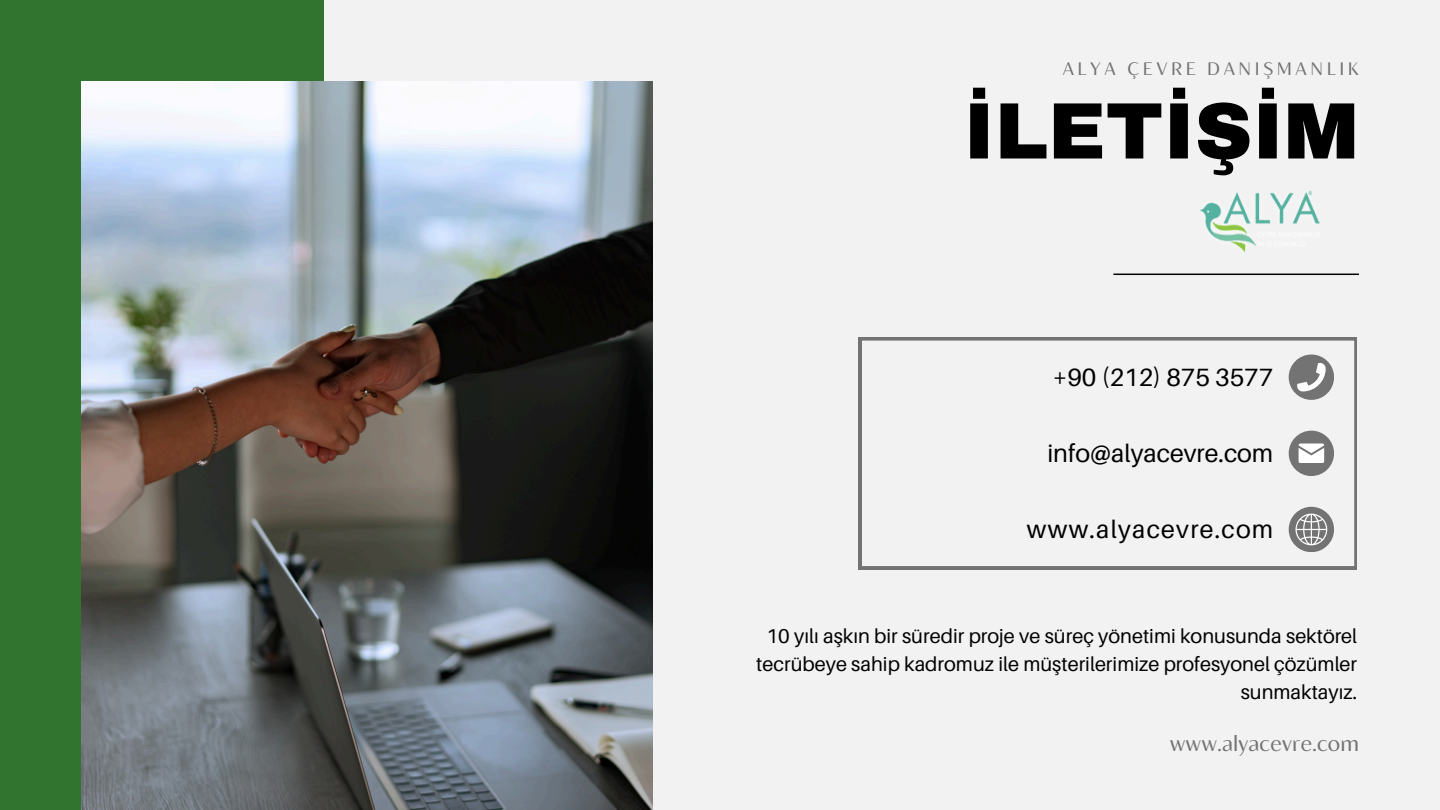
<style>
.page{position:relative;width:1440px;height:810px;background:#f2f2f2}
.page>*{position:absolute;margin:0;border:0;box-sizing:border-box;transform-origin:0 0}
.t1{font:900 80px "Archivo";color:#000}
.t2{font:25px "Aileron";color:#000}
.t3{font:25px "Aileron";letter-spacing:.05em;color:#000}
.t4{font:22px "Blacker Sans Text";color:#737373}
.t5{font:20px/27.8px "Aileron";color:#000;text-align:right}
.t6{font:18px "Blacker Sans Text";letter-spacing:.2em;color:#737373}
</style>
<div class="page">
<div style="left:0;top:0;width:324px;height:810px;background:#30742f"></div>
<img style="left:81px;top:81px;width:571px;height:729px">
<svg style="left:859px;top:338px;width:498px;height:231px"></svg>
<hr style="left:1113px;top:274px;width:246px;height:1px;background:#000">
<div style="left:1289px;top:431px;width:45px;height:45px;background:#737373;border-radius:50%"></div>
<svg style="left:1299px;top:443px;width:25px;height:20px"></svg>
<div style="left:1289px;top:507px;width:45px;height:45px;background:#737373;border-radius:50%"></div>
<svg style="left:1295px;top:513px;width:33px;height:33px"></svg>
<div style="left:1289px;top:354px;width:45px;height:46px;background:#737373;border-radius:50%"></div>
<svg style="left:1297px;top:363px;width:29px;height:28px"></svg>
<img style="left:1200px;top:191px;width:120px;height:62px">
<p class="t6" style="left:1063px;top:57px;width:298px">ALYA ÇEVRE DANIŞMANLIK</p>
<h1 class="t1" style="left:964px;top:88px;width:397px">İLETİŞİM</h1>
<p class="t2" style="left:1053px;top:362px;width:222px">+90 (212) 875 3577</p>
<p class="t2" style="left:1047px;top:438px;width:227px">info@alyacevre.com</p>
<h2 class="t3" style="left:1027px;top:514px;width:248px">www.alyacevre.com</h2>
<h2 class="t5" style="left:756px;top:622px;width:602px">10 yılı aşkın bir süredir proje ve süreç yönetimi konusunda sektörel tecrübeye sahip kadromuz ile müşterilerimize profesyonel çözümler sunmaktayız.</h2>
<h2 class="t4" style="left:1170px;top:729px;width:191px">www.alyacevre.com</h2>
</div>
